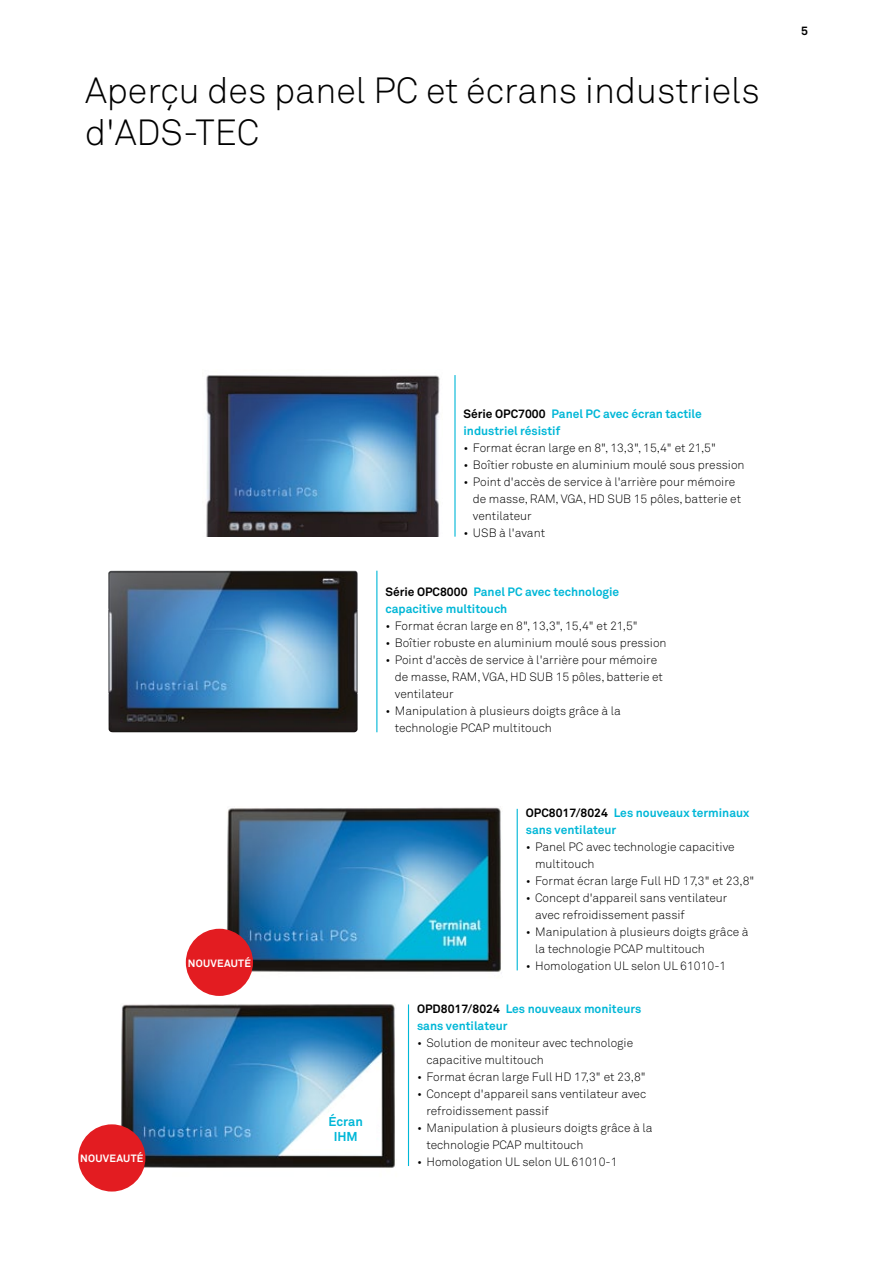
<style>
.page{position:relative;width:893px;height:1263px;background:#fff}
.page>*{position:absolute;margin:0;border:0;box-sizing:border-box;transform-origin:0 0}
.t1{font:300 36px/42.5px "Akkurat";color:#000}
.t2{font:700 12.75px/15px "Akkurat";color:#00b7d7;text-align:center}
.t3{font:300 12px/17px "Akkurat";color:#000}
.t4{font:700 12px/17px "Akkurat";color:#00b7d7}
.t5{font:700 12px "Akkurat";color:#000}
.t6{font:700 10.5px "Akkurat";letter-spacing:.025em;color:#fff}
.s1{color:#000}
</style>
<div class="page">
<img style="left:117px;top:989px;width:293px;height:192px">
<svg style="left:289px;top:1068px;width:87px;height:81px"></svg>
<img style="left:211px;top:807px;width:306px;height:176px">
<img style="left:206px;top:375px;width:234px;height:162px">
<hr style="left:454px;top:375px;width:2px;height:162px;background:#00b7d7">
<hr style="left:376px;top:571px;width:1px;height:161px;background:#00b7d7">
<hr style="left:517px;top:809px;width:1px;height:161px;background:#00b7d7">
<hr style="left:408px;top:1004px;width:1px;height:162px;background:#00b7d7">
<img style="left:108px;top:571px;width:250px;height:161px">
<div style="left:186px;top:929px;width:67px;height:67px;background:#e31c21;border-radius:50%"></div>
<div style="left:78px;top:1124px;width:67px;height:67px;background:#e31c21;border-radius:50%"></div>
<h1 class="t1" style="left:85px;top:68px;width:676px">Aperçu des panel PC et écrans industriels d'ADS-TEC</h1>
<p class="t5" style="left:801px;top:23px;width:8px">5</p>
<p class="t6" style="left:188px;top:956px;width:65px">NOUVEAUTÉ</p>
<p class="t6" style="left:80px;top:1152px;width:65px">NOUVEAUTÉ</p>
<p class="t4" style="left:463px;top:405px;width:240px"><span class="s1">Série OPC7000</span> Panel PC avec écran tactile industriel résistif</p>
<p class="t3" style="left:463px;top:439px;width:254px">• Format écran large en 8", 13,3", 15,4" et 21,5"</p>
<p class="t3" style="left:463px;top:456px;width:283px">• Boîtier robuste en aluminium moulé sous pression</p>
<p class="t3" style="left:473px;top:473px;width:270px;text-indent:-9px">• Point d'accès de service à l'arrière pour mémoire de masse, RAM, VGA, HD SUB 15 pôles, batterie et ventilateur</p>
<p class="t3" style="left:463px;top:524px;width:83px">• USB à l'avant</p>
<p class="t4" style="left:385px;top:583px;width:235px"><span class="s1">Série OPC8000</span> Panel PC avec technologie capacitive multitouch</p>
<p class="t3" style="left:385px;top:617px;width:254px">• Format écran large en 8", 13,3", 15,4" et 21,5"</p>
<p class="t3" style="left:385px;top:634px;width:283px">• Boîtier robuste en aluminium moulé sous pression</p>
<p class="t3" style="left:395px;top:651px;width:270px;text-indent:-9px">• Point d'accès de service à l'arrière pour mémoire de masse, RAM, VGA, HD SUB 15 pôles, batterie et ventilateur</p>
<p class="t3" style="left:395px;top:702px;width:228px;text-indent:-9px">• Manipulation à plusieurs doigts grâce à la technologie PCAP multitouch</p>
<p class="t2" style="left:329px;top:1113px;width:36px">Écran<br>IHM</p>
<p class="t4" style="left:526px;top:804px;width:225px"><span class="s1">OPC8017/8024</span> Les nouveaux terminaux sans ventilateur</p>
<p class="t3" style="left:535px;top:838px;width:201px;text-indent:-9px">• Panel PC avec technologie capacitive multitouch</p>
<p class="t3" style="left:526px;top:872px;width:231px">• Format écran large Full HD 17,3" et 23,8"</p>
<p class="t3" style="left:535px;top:889px;width:194px;text-indent:-9px">• Concept d'appareil sans ventilateur avec refroidissement passif</p>
<p class="t3" style="left:535px;top:923px;width:215px;text-indent:-9px">• Manipulation à plusieurs doigts grâce à la technologie PCAP multitouch</p>
<p class="t3" style="left:526px;top:957px;width:202px">• Homologation UL selon UL 61010-1</p>
<p class="t4" style="left:417px;top:1000px;width:226px"><span class="s1">OPD8017/8024</span> Les nouveaux moniteurs sans ventilateur</p>
<p class="t3" style="left:426px;top:1034px;width:208px;text-indent:-9px">• Solution de moniteur avec technologie capacitive multitouch</p>
<p class="t3" style="left:417px;top:1068px;width:231px">• Format écran large Full HD 17,3" et 23,8"</p>
<p class="t3" style="left:426px;top:1085px;width:221px;text-indent:-9px">• Concept d'appareil sans ventilateur avec refroidissement passif</p>
<p class="t3" style="left:426px;top:1119px;width:228px;text-indent:-9px">• Manipulation à plusieurs doigts grâce à la technologie PCAP multitouch</p>
<p class="t3" style="left:417px;top:1153px;width:202px">• Homologation UL selon UL 61010-1</p>
</div>
